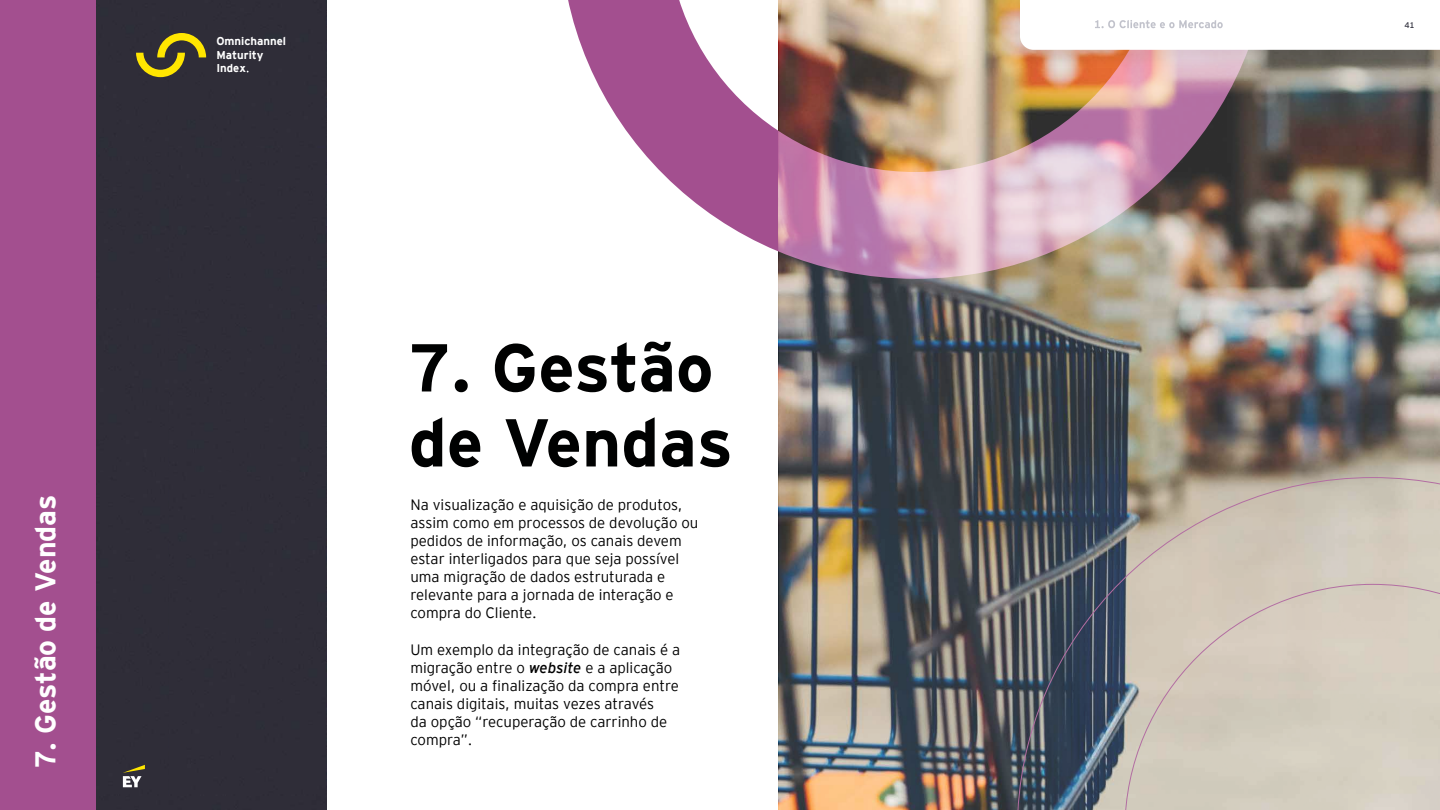
<style>
.page{position:relative;width:1440px;height:810px;background:#fff}
.page>*{position:absolute;margin:0;border:0;box-sizing:border-box;transform-origin:0 0}
.t1{font:700 67.5px/75px "EY Interstate";color:#000101}
.t2{font:700 28.5px "EY Interstate";color:#fff}
.t3{font:300 15px/18px "EY Interstate";color:#000101}
.t4{font:700 11.32px/13.6px "EY Interstate";color:#fff}
.t5{font:8.25px "EY Interstate";color:#2e2e3b}
.s1{font-weight:400;font-style:italic}
</style>
<div class="page">
<div style="left:96px;top:0;width:230px;height:810px;background:#2f2d38"></div>
<svg style="left:136px;top:33px;width:70px;height:44px;background:#6f6626"></svg>
<img style="left:778px;top:70px;width:662px;height:740px">
<svg style="left:1017px;top:477px;width:423px;height:333px;background:#ada9a3"></svg>
<img style="left:568px;top:0;width:703px;height:279px">
<svg style="left:123px;top:765px;width:22px;height:22px"></svg>
<div style="left:0;top:0;width:96px;height:810px;background:#a34f8f"></div>
<div style="left:1010px;top:0;width:430px;height:70px;background:#000;opacity:.06"></div>
<svg style="left:1020px;top:0;width:420px;height:50px"></svg>
<h2 class="t2" style="left:25px;top:768px;width:275px;rotate:-90deg">7. Gestão de Vendas</h2>
<p class="t4" style="left:216px;top:34px;width:71px">Omnichannel<br>Maturity<br>Index</p>
<h1 class="t1" style="left:409px;top:326px;width:326px">7. Gestão de Vendas</h1>
<p class="t3" style="left:410px;top:494px;width:290px">Na visualização e aquisição de produtos, assim como em processos de devolução ou pedidos de informação, os canais devem estar interligados para que seja possível uma migração de dados estruturada e relevante para a jornada de interação e compra do Cliente.</p>
<p class="t3" style="left:410px;top:640px;width:271px">Um exemplo da integração de canais é a migração entre o <span class="s1">website</span> e a aplicação móvel, ou a finalização da compra entre canais digitais, muitas vezes através<br>da opção “recuperação de carrinho de compra”.</p>
<p class="t5" style="left:1405px;top:19px;width:12px">41</p>
</div>
